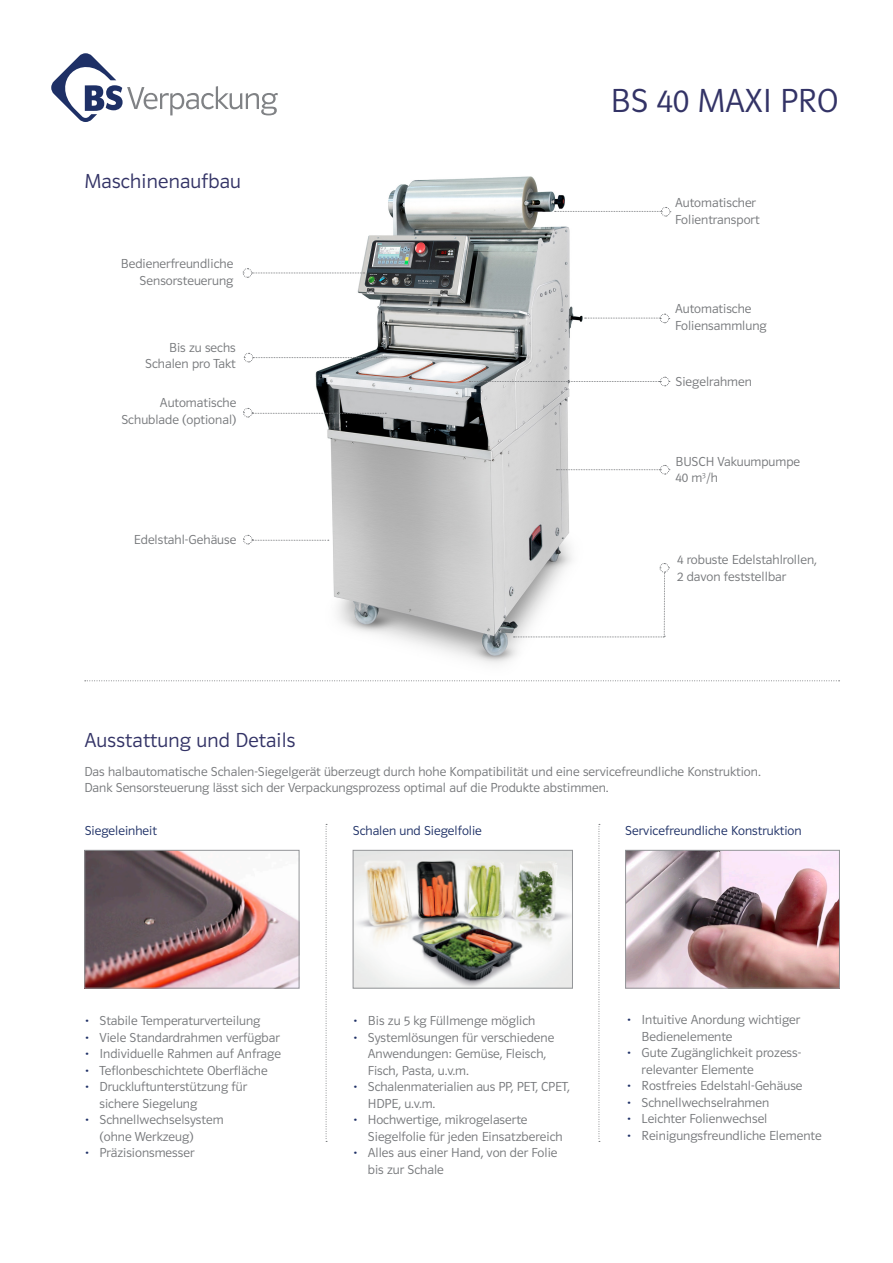
<style>
.page{position:relative;width:893px;height:1263px;background:#fff}
.page>*{position:absolute;margin:0;border:0;box-sizing:border-box;transform-origin:0 0}
.t1{font:34.5px "Polo 11 Leicht";color:#336}
.t2{font:21px "Polo 11 Leicht";letter-spacing:.01em;color:#336}
.t3{font:13.5px/16.5px "Polo 11 Leicht";color:#76787b}
.t4{font:13.5px "Polo 11 Leicht";color:#1e3066}
.s1{color:#1e3066}
</style>
<div class="page">
<img style="left:228px;top:176px;width:435px;height:506px">
<svg style="left:85px;top:680px;width:755px;height:1px"></svg>
<img style="left:86px;top:852px;width:211px;height:134px">
<div style="left:84px;top:850px;width:215px;height:138px;border:1px solid #939598"></div>
<img style="left:355px;top:852px;width:216px;height:134px">
<div style="left:353px;top:850px;width:220px;height:138px;border:1px solid #939598"></div>
<img style="left:627px;top:852px;width:211px;height:134px">
<div style="left:625px;top:850px;width:215px;height:138px;border:1px solid #939598"></div>
<svg style="left:326px;top:824px;width:1px;height:318px"></svg>
<svg style="left:599px;top:824px;width:1px;height:318px"></svg>
<svg style="left:469px;top:376px;width:201px;height:11px"></svg>
<svg style="left:555px;top:207px;width:116px;height:10px"></svg>
<svg style="left:242px;top:268px;width:123px;height:10px"></svg>
<svg style="left:243px;top:408px;width:143px;height:10px"></svg>
<svg style="left:243px;top:535px;width:86px;height:10px"></svg>
<svg style="left:243px;top:353px;width:144px;height:10px"></svg>
<svg style="left:51px;top:53px;width:227px;height:69px"></svg>
<svg style="left:513px;top:563px;width:156px;height:74px"></svg>
<svg style="left:585px;top:313px;width:85px;height:11px"></svg>
<svg style="left:557px;top:465px;width:113px;height:10px"></svg>
<h2 class="t2" style="left:84px;top:170px;width:158px">Maschinenaufbau</h2>
<p class="t3" style="left:121px;top:255px;width:114px;text-align:right">Bedienerfreundliche<br>Sensorsteuerung</p>
<p class="t3" style="left:145px;top:339px;width:92px;text-align:right">Bis zu sechs<br>Schalen pro Takt</p>
<p class="t3" style="left:121px;top:394px;width:117px;text-align:right">Automatische<br>Schublade (optional)</p>
<p class="t3" style="left:134px;top:531px;width:104px">Edelstahl-Gehäuse</p>
<h2 class="t2" style="left:84px;top:729px;width:213px">Ausstattung und Details</h2>
<h1 class="t1" style="left:610px;top:82px;width:230px">BS 40 MAXI PRO</h1>
<p class="t3" style="left:675px;top:195px;width:86px">Automatischer<br>Folientransport</p>
<p class="t3" style="left:675px;top:300px;width:93px">Automatische<br>Foliensammlung</p>
<p class="t3" style="left:675px;top:373px;width:78px">Siegelrahmen</p>
<p class="t3" style="left:675px;top:453px;width:126px">BUSCH Vakuumpumpe<br>40 m<sup>3</sup>/h</p>
<p class="t3" style="left:677px;top:551px;width:141px">4 robuste Edelstahlrollen,<br>2 davon feststellbar</p>
<p class="t3" style="left:84px;top:763px;width:678px">Das halbautomatische Schalen-Siegelgerät überzeugt durch hohe Kompatibilität und eine servicefreundliche Konstruktion.<br>Dank Sensorsteuerung lässt sich der Verpackungsprozess optimal auf die Produkte abstimmen.</p>
<p class="t4" style="left:85px;top:823px;width:74px">Siegeleinheit</p>
<p class="t4" style="left:353px;top:823px;width:131px">Schalen und Siegelfolie</p>
<p class="t4" style="left:625px;top:823px;width:178px">Servicefreundliche Konstruktion</p>
<p class="t3" style="left:85px;top:1012px;width:177px"><span class="s1">•</span> Stabile Temperaturverteilung</p>
<p class="t3" style="left:85px;top:1029px;width:197px"><span class="s1">•</span> Viele Standardrahmen verfügbar</p>
<p class="t3" style="left:85px;top:1045px;width:198px"><span class="s1">•</span> Individuelle Rahmen auf Anfrage</p>
<p class="t3" style="left:85px;top:1062px;width:185px"><span class="s1">•</span> Teflonbeschichtete Oberfläche</p>
<p class="t3" style="left:100px;top:1078px;width:149px;text-indent:-15px"><span class="s1">•</span> Druckluftunterstützung für sichere Siegelung</p>
<p class="t3" style="left:100px;top:1111px;width:126px;text-indent:-15px"><span class="s1">•</span> Schnellwechselsystem (ohne Werkzeug)</p>
<p class="t3" style="left:85px;top:1144px;width:111px"><span class="s1">•</span> Präzisionsmesser</p>
<p class="t3" style="left:353px;top:1012px;width:184px"><span class="s1">•</span> Bis zu 5 kg Füllmenge möglich</p>
<p class="t3" style="left:368px;top:1029px;width:188px;text-indent:-15px"><span class="s1">•</span> Systemlösungen für verschiedene<br>Anwendungen: Gemüse, Fleisch,<br>Fisch, Pasta, u.v.m.</p>
<p class="t3" style="left:368px;top:1078px;width:203px;text-indent:-15px"><span class="s1">•</span> Schalenmaterialien aus PP, PET, CPET,<br>HDPE, u.v.m.</p>
<p class="t3" style="left:368px;top:1111px;width:196px;text-indent:-15px"><span class="s1">•</span> Hochwertige, mikrogelaserte<br>Siegelfolie für jeden Einsatzbereich</p>
<p class="t3" style="left:368px;top:1144px;width:191px;text-indent:-15px"><span class="s1">•</span> Alles aus einer Hand, von der Folie bis zur Schale</p>
<p class="t3" style="left:642px;top:1011px;width:160px;text-indent:-15px"><span class="s1">•</span> Intuitive Anordung wichtiger<br>Bedienelemente</p>
<p class="t3" style="left:642px;top:1044px;width:161px;text-indent:-15px"><span class="s1">•</span> Gute Zugänglichkeit prozess&shy;relevanter Elemente</p>
<p class="t3" style="left:627px;top:1077px;width:177px"><span class="s1">•</span> Rostfreies Edelstahl-Gehäuse</p>
<p class="t3" style="left:627px;top:1094px;width:144px"><span class="s1">•</span> Schnellwechselrahmen</p>
<p class="t3" style="left:627px;top:1110px;width:142px"><span class="s1">•</span> Leichter Folienwechsel</p>
<p class="t3" style="left:627px;top:1127px;width:196px"><span class="s1">•</span> Reinigungsfreundliche Elemente</p>
</div>
